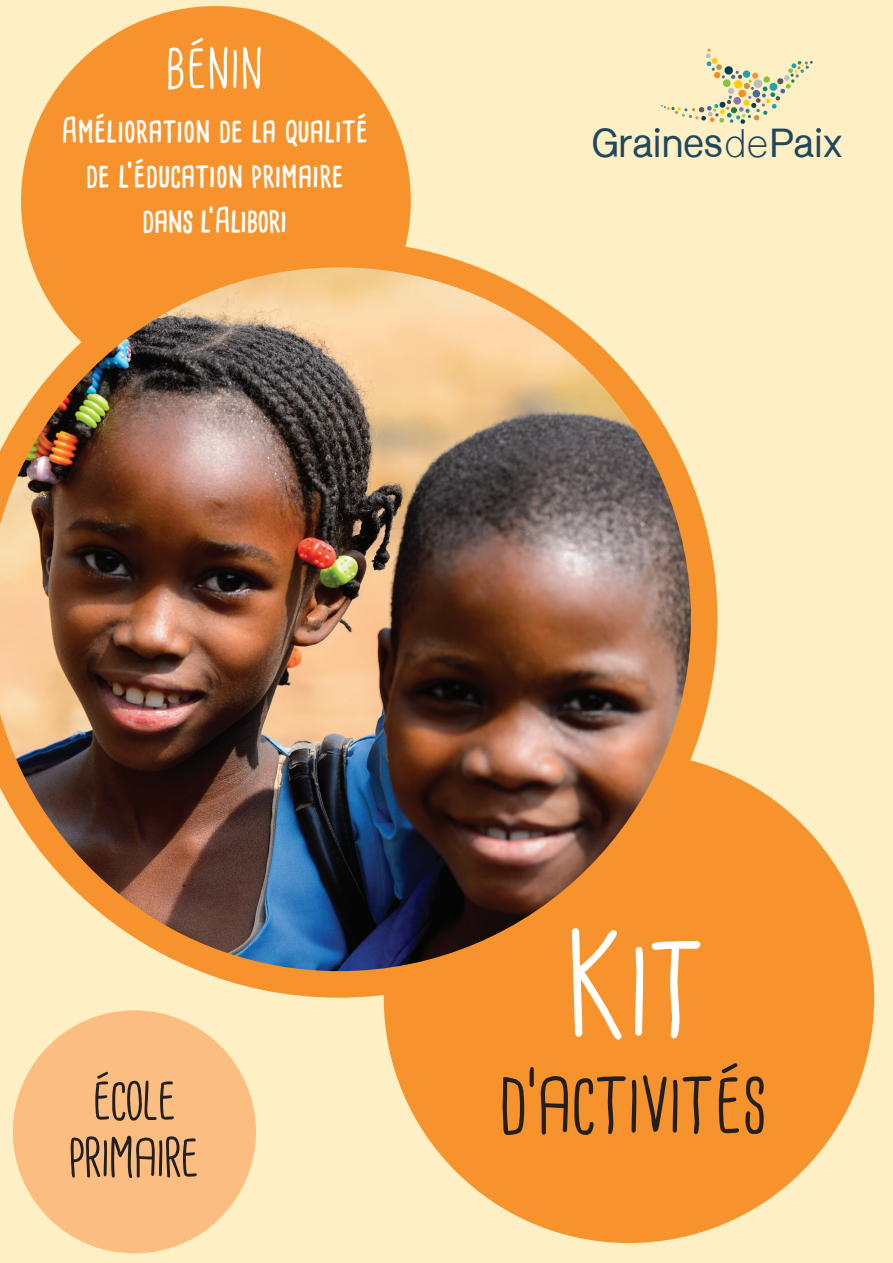
<style>
.page{position:relative;width:893px;height:1263px;background:#feefc4}
.page>*{position:absolute;margin:0;border:0;box-sizing:border-box;transform-origin:0 0}
.t1{font:151.5px "Cardenio Modern";color:#fff}
.t2{font:90px "Cardenio Modern";color:#231f20}
.t3{font:64.5px "Cardenio Modern";color:#fff}
.t4{font:61.5px "Cardenio Modern";letter-spacing:-.02em;color:#231f20}
.t5{font:700 37.8px "Shree Dev 0714";letter-spacing:.01em;color:#1f475e}
.t6{font:700 33px "Cardenio Modern";color:#fff}
.t7{font:700 33px "Cardenio Modern";letter-spacing:-.02em;color:#fff}
.s1{font-weight:400}
</style>
<div class="page">
<div style="left:384px;top:753px;width:490px;height:490px;background:#f7932c;border-radius:50%"></div>
<div style="left:21px;top:6px;width:390px;height:390px;background:#f7932c;border-radius:50%"></div>
<svg style="left:655px;top:48px;width:166px;height:85px"></svg>
<svg style="left:25px;top:241px;width:692px;height:757px;fill:#f7932c"></svg>
<img style="left:0;top:267px;width:691px;height:704px">
<div style="left:13px;top:1010px;width:243px;height:243px;background:#fcbd80;border-radius:50%"></div>
<p class="t3" style="left:166px;top:27px;width:99px">bénin</p>
<p class="t6" style="left:61px;top:108px;width:309px">Amélioration de la qualité</p>
<p class="t6" style="left:86px;top:153px;width:260px">de l’éducation primaire</p>
<p class="t7" style="left:142px;top:198px;width:147px">dans l’Alibori</p>
<p class="t5" style="left:592px;top:122px;width:252px">Graines<span class="s1">de</span>Paix</p>
<p class="t4" style="left:91px;top:1062px;width:86px">école</p>
<p class="t4" style="left:68px;top:1119px;width:132px">primaire</p>
<p class="t1" style="left:563px;top:894px;width:142px">Kit</p>
<p class="t2" style="left:499px;top:1048px;width:269px">d’activités</p>
</div>
